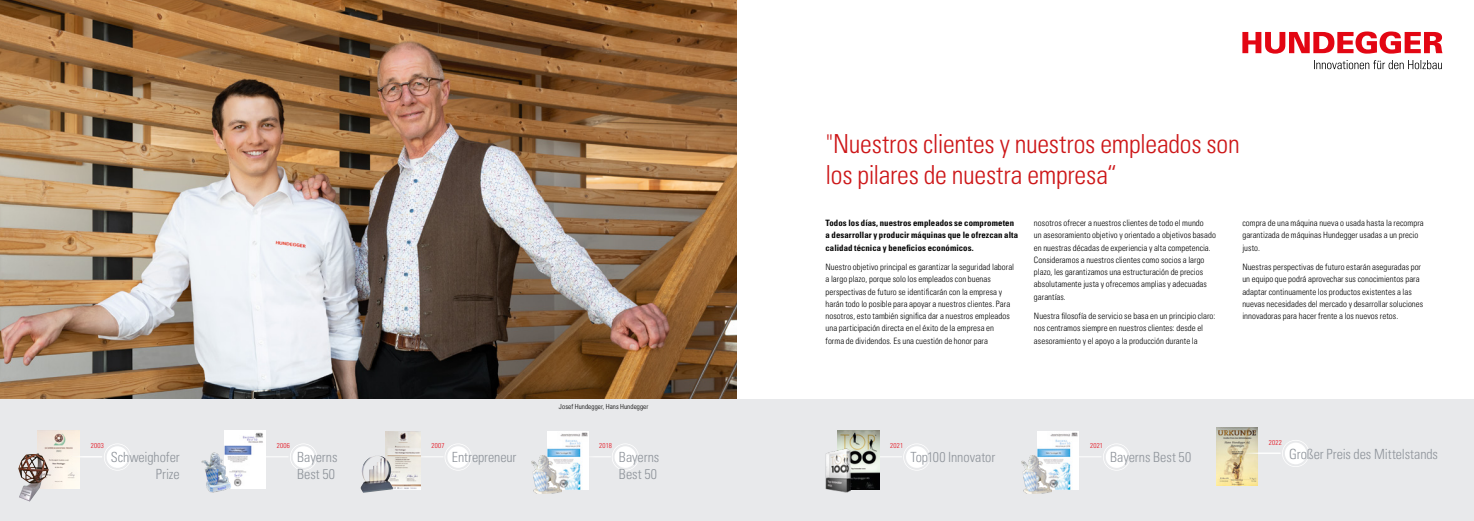
<style>
.page{position:relative;width:1474px;height:521px;background:#fff}
.page>*{position:absolute;margin:0;border:0;box-sizing:border-box;transform-origin:0 0}
.t1{font:300 condensed 26.25px/31.5px "Univers LT Pro";letter-spacing:-.01em;color:#cd1719}
.t2{font:300 condensed 14px/16.8px "Univers LT Pro";letter-spacing:-.005em;color:#8f949b}
.t3{font:300 condensed 8.75px/12.2px "Univers LT Pro";letter-spacing:.005em;color:#000}
.t4{font:700 condensed 8.75px/12.2px "Univers LT Pro";letter-spacing:.01em;color:#000}
.t5{font:300 condensed 7px "Univers LT Pro";letter-spacing:.03em;color:#e30613}
.t6{font:300 condensed 7px "Univers LT Pro";letter-spacing:.015em;color:#000}
</style>
<div class="page">
<img style="left:0;top:0;width:737px;height:400px">
<div style="left:0;top:400px;width:1473px;height:121px;background:#e8e9eb"></div>
<svg style="left:104px;top:443px;width:27px;height:28px"></svg>
<svg style="left:1242px;top:32px;width:200px;height:22px"></svg>
<svg style="left:1314px;top:60px;width:127px;height:9px"></svg>
<hr style="left:406px;top:456px;width:37px;height:1px;background:#fff">
<svg style="left:445px;top:443px;width:27px;height:28px"></svg>
<img style="left:385px;top:431px;width:35px;height:58px">
<img style="left:361px;top:456px;width:32px;height:37px">
<img style="left:38px;top:431px;width:41px;height:58px">
<img style="left:18px;top:453px;width:31px;height:48px">
<hr style="left:577px;top:456px;width:34px;height:1px;background:#fff">
<svg style="left:612px;top:443px;width:27px;height:28px"></svg>
<img style="left:548px;top:431px;width:40px;height:58px">
<img style="left:532px;top:455px;width:29px;height:38px">
<hr style="left:1057px;top:456px;width:44px;height:1px;background:#fff">
<svg style="left:1103px;top:443px;width:27px;height:28px"></svg>
<img style="left:1037px;top:431px;width:41px;height:58px">
<img style="left:1021px;top:455px;width:30px;height:38px">
<hr style="left:240px;top:456px;width:48px;height:1px;background:#fff">
<svg style="left:290px;top:443px;width:27px;height:28px"></svg>
<img style="left:224px;top:431px;width:42px;height:58px">
<img style="left:201px;top:451px;width:31px;height:42px">
<hr style="left:856px;top:456px;width:46px;height:1px;background:#fff">
<svg style="left:903px;top:443px;width:27px;height:28px"></svg>
<img style="left:838px;top:431px;width:41px;height:58px">
<img style="left:825px;top:449px;width:25px;height:43px">
<svg style="left:1282px;top:440px;width:27px;height:27px"></svg>
<img style="left:1216px;top:427px;width:41px;height:59px">
<hr style="left:65px;top:456px;width:37px;height:1px;background:#fff">
<hr style="left:1236px;top:453px;width:44px;height:1px;background:#fff">
<p class="t5" style="left:91px;top:441px;width:15px">2003</p>
<h2 class="t2" style="left:111px;top:448px;width:70px;text-align:right">Schweighofer<br>Prize</h2>
<p class="t5" style="left:277px;top:441px;width:15px">2006</p>
<h2 class="t2" style="left:297px;top:448px;width:42px">Bayerns<br>Best 50</h2>
<p class="t5" style="left:431px;top:441px;width:15px">2007</p>
<h2 class="t2" style="left:452px;top:448px;width:66px">Entrepreneur</h2>
<p class="t6" style="left:559px;top:402px;width:91px">Josef Hundegger, Hans Hundegger</p>
<p class="t5" style="left:599px;top:441px;width:14px">2018</p>
<h2 class="t2" style="left:619px;top:448px;width:42px">Bayerns<br>Best 50</h2>
<h1 class="t1" style="left:825px;top:127px;width:415px">"Nuestros clientes y nuestros empleados son los pilares de nuestra empresa“</h1>
<p class="t4" style="left:825px;top:217px;width:194px">Todos los días, nuestros empleados se comprometen a desarrollar y producir máquinas que le ofrezcan alta calidad técnica y beneficios económicos.</p>
<p class="t3" style="left:825px;top:260px;width:190px">Nuestro objetivo principal es garantizar la seguridad laboral a largo plazo, porque solo los empleados con buenas perspectivas de futuro se identificarán con la empresa y harán todo lo posible para apoyar a nuestros clientes. Para nosotros, esto también significa dar a nuestros empleados una participación directa en el éxito de la empresa en forma de dividendos. Es una cuestión de honor para</p>
<p class="t3" style="left:1033px;top:216px;width:183px">nosotros ofrecer a nuestros clientes de todo el mundo<br>un asesoramiento objetivo y orientado a objetivos basado en nuestras décadas de experiencia y alta competencia.<br>Consideramos a nuestros clientes como socios a largo plazo, les garantizamos una estructuración de precios absolutamente justa y ofrecemos amplias y adecuadas garantías.</p>
<p class="t3" style="left:1033px;top:309px;width:183px">Nuestra filosofía de servicio se basa en un principio claro: nos centramos siempre en nuestros clientes: desde el asesoramiento y el apoyo a la producción durante la</p>
<p class="t3" style="left:1242px;top:216px;width:183px">compra de una máquina nueva o usada hasta la recompra garantizada de máquinas Hundegger usadas a un precio justo.</p>
<p class="t3" style="left:1242px;top:260px;width:182px">Nuestras perspectivas de futuro estarán aseguradas por un equipo que podrá aprovechar sus conocimientos para adaptar continuamente los productos existentes a las nuevas necesidades del mercado y desarrollar soluciones innovadoras para hacer frente a los nuevos retos.</p>
<p class="t5" style="left:890px;top:441px;width:14px">2021</p>
<h2 class="t2" style="left:910px;top:448px;width:86px">Top100 Innovator</h2>
<p class="t5" style="left:1090px;top:441px;width:14px">2021</p>
<h2 class="t2" style="left:1110px;top:448px;width:83px">Bayerns Best 50</h2>
<p class="t5" style="left:1268px;top:437px;width:15px">2022</p>
<h2 class="t2" style="left:1289px;top:444px;width:150px">Großer Preis des Mittelstands</h2>
</div>
